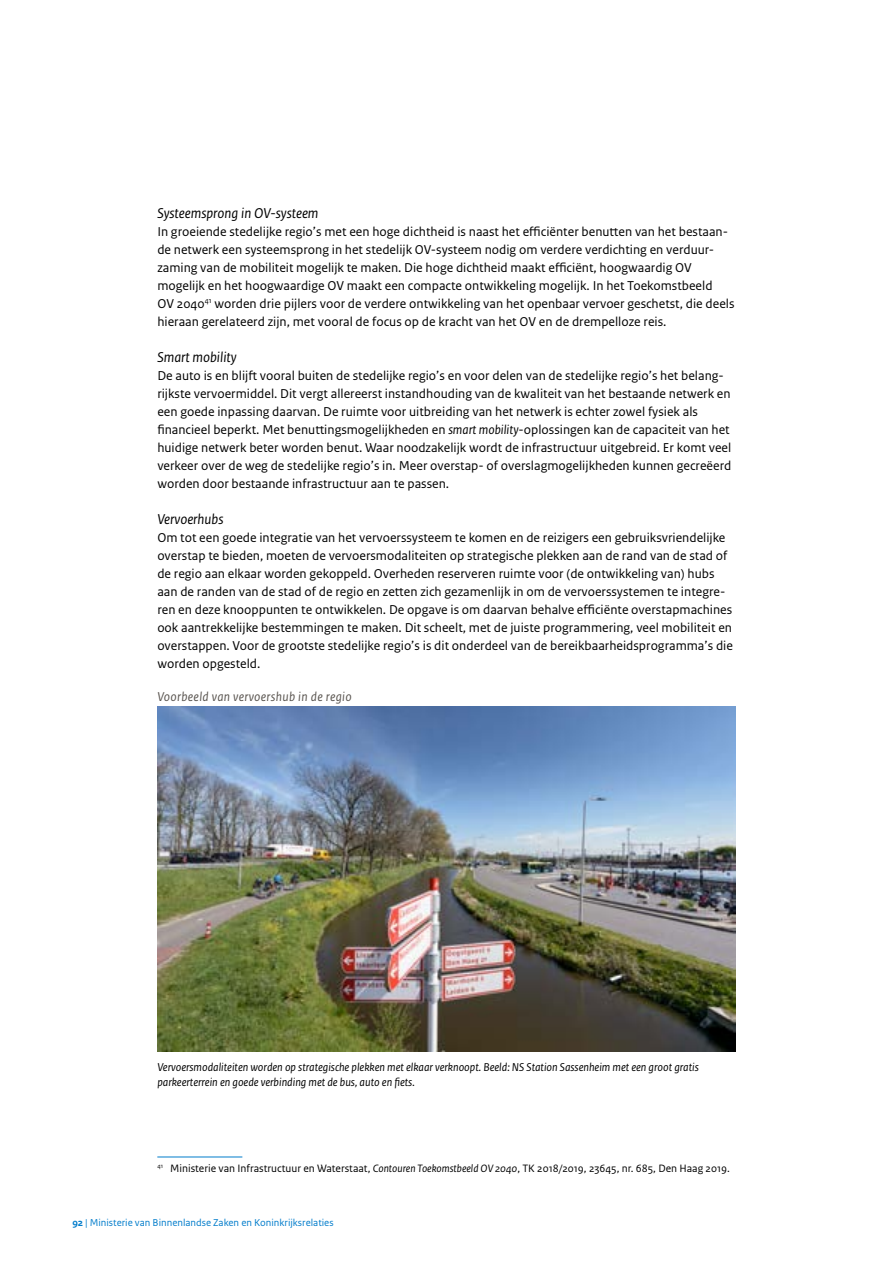
<style>
.page{position:relative;width:893px;height:1263px;background:#fff}
.page>*{position:absolute;margin:0;border:0;box-sizing:border-box;transform-origin:0 0}
._06_RO_Subalineakop{font:italic 15px "Rijksoverheid Sans Text";color:#000}
._10_RO_Broodtekst_Sa{font:13.5px/18px "Rijksoverheid Sans Text";color:#000}
._13_RO_Fotobijschrif{font:italic 13.5px "Rijksoverheid Sans Text";letter-spacing:.025em;color:#59544f}
._13_RO_Fotobijschrif-2{font:italic 12px/15px "Rijksoverheid Sans Text";color:#000}
._14_RO_Voetnoot{font:11.25px "Rijksoverheid Sans Text";color:#000}
.t1{font:10.5px "Rijksoverheid Sans Text";color:#007ccb}
.s1{font-style:italic}
.s2{font-weight:700}
</style>
<div class="page">
<img style="left:157px;top:707px;width:579px;height:345px">
<hr style="left:157px;top:1156px;width:85px;height:1px;background:#007ccb">
<p class="_06_RO_Subalineakop" style="left:157px;top:205px;width:163px">Systeemsprong in OV-systeem</p>
<p class="_10_RO_Broodtekst_Sa" style="left:157px;top:223px;width:579px">In groeiende stedelijke regio’s met een hoge dichtheid is naast het efficiënter benutten van het bestaan&shy;de netwerk een systeemsprong in het stedelijk OV-systeem nodig om verdere verdichting en verduur&shy;zaming van de mobiliteit mogelijk te maken. Die hoge dichtheid maakt efficiënt, hoogwaardig OV mogelijk en het hoogwaardige OV maakt een compacte ontwikkeling mogelijk. In het Toekomstbeeld<br>OV 2040<sup>41</sup> worden drie pijlers voor de verdere ontwikkeling van het openbaar vervoer geschetst, die deels hieraan gerelateerd zijn, met vooral de focus op de kracht van het OV en de drempelloze reis.</p>
<p class="_06_RO_Subalineakop" style="left:157px;top:349px;width:81px">Smart mobility</p>
<p class="_10_RO_Broodtekst_Sa" style="left:157px;top:367px;width:576px">De auto is en blijft vooral buiten de stedelijke regio’s en voor delen van de stedelijke regio’s het belang&shy;rijkste vervoermiddel. Dit vergt allereerst instandhouding van de kwaliteit van het bestaande netwerk en een goede inpassing daarvan. De ruimte voor uitbreiding van het netwerk is echter zowel fysiek als financieel beperkt. Met benuttingsmogelijkheden en <span class="s1">smart mobility</span>-oplossingen kan de capaciteit van het huidige netwerk beter worden benut. Waar noodzakelijk wordt de infrastructuur uitgebreid. Er komt veel verkeer over de weg de stedelijke regio’s in. Meer overstap- of overslagmogelijkheden kunnen gecreëerd worden door bestaande infrastructuur aan te passen.</p>
<p class="_06_RO_Subalineakop" style="left:157px;top:511px;width:68px">Vervoerhubs</p>
<p class="_10_RO_Broodtekst_Sa" style="left:157px;top:529px;width:577px">Om tot een goede integratie van het vervoerssysteem te komen en de reizigers een gebruiksvriendelijke overstap te bieden, moeten de vervoersmodaliteiten op strategische plekken aan de rand van de stad of de regio aan elkaar worden gekoppeld. Overheden reserveren ruimte voor (de ontwikkeling van) hubs aan de randen van de stad of de regio en zetten zich gezamenlijk in om de vervoerssystemen te integre&shy;ren en deze knooppunten te ontwikkelen. De opgave is om daarvan behalve efficiënte overstapmachines ook aantrekkelijke bestemmingen te maken. Dit scheelt, met de juiste programmering, veel mobiliteit en overstappen. Voor de grootste stedelijke regio’s is dit onderdeel van de bereikbaarheidsprogramma’s die worden opgesteld.</p>
<p class="_13_RO_Fotobijschrif" style="left:157px;top:689px;width:196px">Voorbeeld van vervoershub in de regio</p>
<p class="_13_RO_Fotobijschrif-2" style="left:157px;top:1060px;width:543px">Vervoersmodaliteiten worden op strategische plekken met elkaar verknoopt. Beeld: NS Station Sassenheim met een groot gratis parkeerterrein en goede verbinding met de bus, auto en fiets.</p>
<p class="_14_RO_Voetnoot" style="left:157px;top:1162px;width:574px"><sup>41</sup> Ministerie van Infrastructuur en Waterstaat, <span class="s1">Contouren Toekomstbeeld OV 2040</span>, TK 2018/2019, 23645, nr. 685, Den Haag 2019.</p>
<p class="t1" style="left:72px;top:1216px;width:263px"><span class="s2">92</span> | Ministerie van Binnenlandse Zaken en Koninkrijksrelaties</p>
</div>
